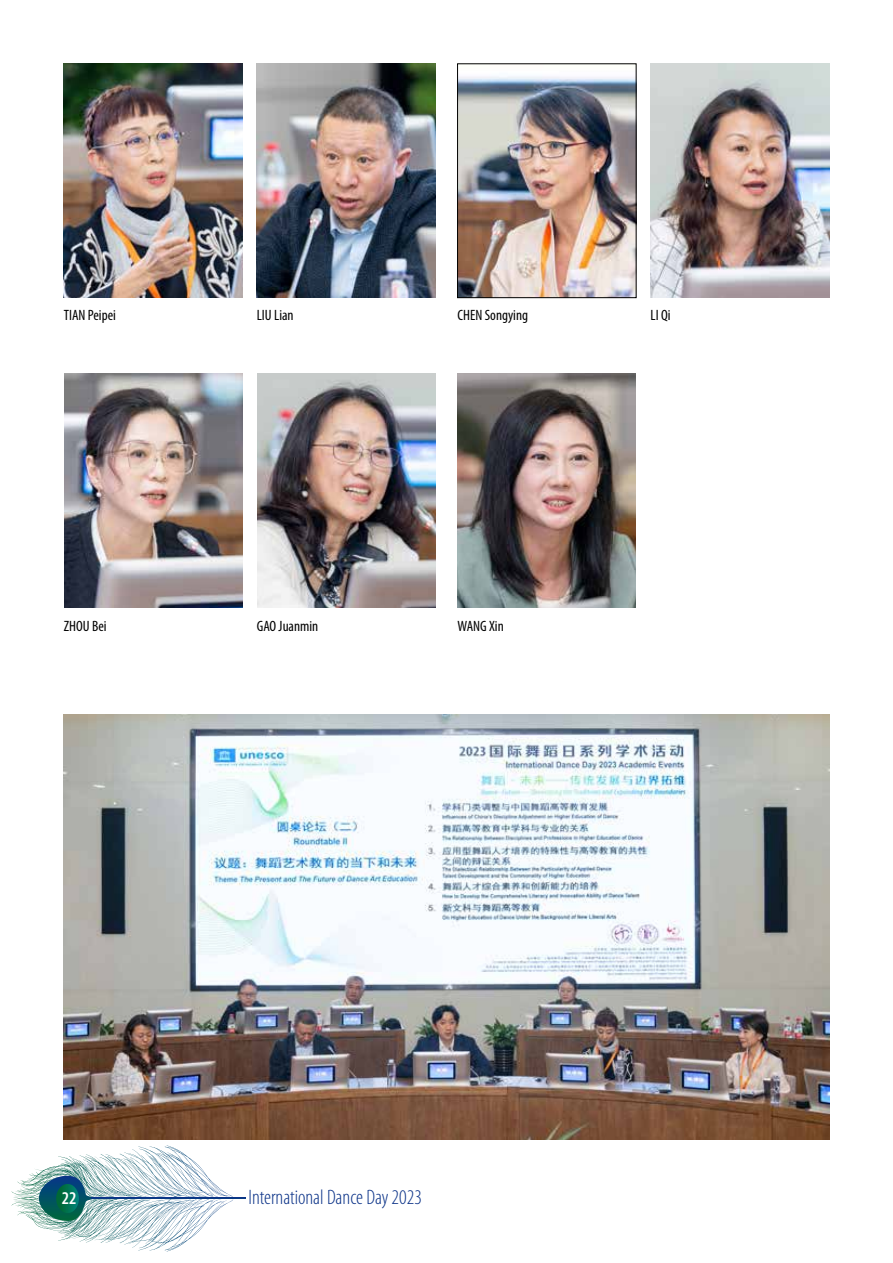
<style>
.page{position:relative;width:893px;height:1263px;background:#fff}
.page>*{position:absolute;margin:0;border:0;box-sizing:border-box;transform-origin:0 0}
.t1{font:300 condensed 21px "Myriad Pro";color:#0c3388}
.t2{font:600 condensed 18px "Myriad Pro";color:#fff}
.t3{font:condensed 15px "Myriad Pro";color:#000}
</style>
<div class="page">
<svg style="left:124px;top:1146px;width:68px;height:48px"></svg>
<svg style="left:39px;top:1174px;width:55px;height:48px;background:#3d8182"></svg>
<hr style="left:92px;top:1198px;width:153px;height:1px;background:#073a83">
<img style="left:257px;top:64px;width:178px;height:234px">
<img style="left:459px;top:76px;width:175px;height:220px">
<div style="left:457px;top:64px;width:179px;height:234px;border:1px solid #000"></div>
<img style="left:651px;top:64px;width:178px;height:233px">
<img style="left:64px;top:64px;width:178px;height:234px">
<img style="left:457px;top:373px;width:179px;height:234px">
<img style="left:257px;top:373px;width:179px;height:234px">
<img style="left:64px;top:373px;width:179px;height:234px">
<img style="left:64px;top:714px;width:765px;height:426px">
<p class="t3" style="left:64px;top:306px;width:54px">TIAN Peipei</p>
<p class="t3" style="left:64px;top:617px;width:44px">ZHOU Bei</p>
<p class="t3" style="left:257px;top:306px;width:38px">LIU Lian</p>
<p class="t3" style="left:651px;top:306px;width:22px">LI Qi</p>
<p class="t3" style="left:458px;top:306px;width:72px">CHEN Songying</p>
<p class="t3" style="left:257px;top:617px;width:63px">GAO Juanmin</p>
<p class="t3" style="left:458px;top:617px;width:48px">WANG Xin</p>
<p class="t2" style="left:62px;top:1187px;width:16px">22</p>
<h1 class="t1" style="left:249px;top:1185px;width:175px">International Dance Day 2023</h1>
</div>
